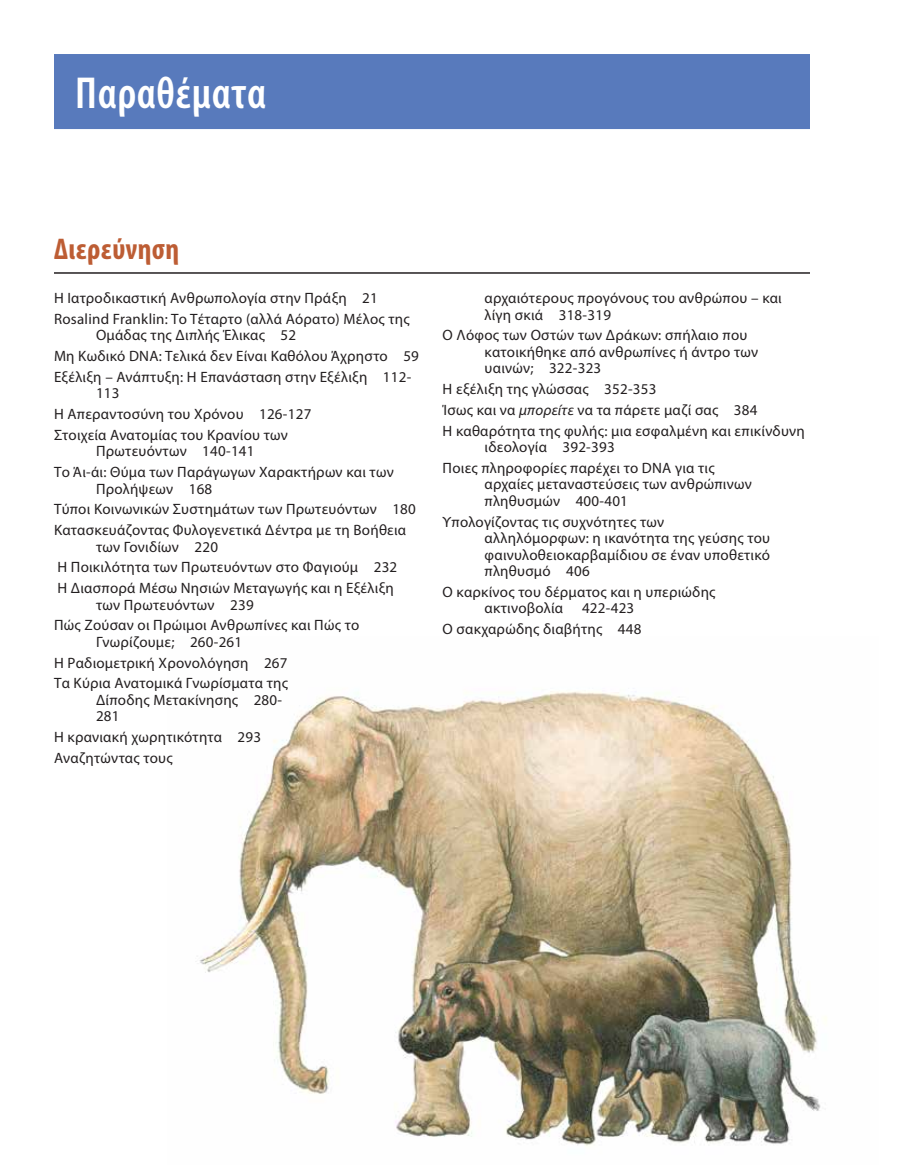
<style>
.page{position:relative;width:918px;height:1175px;background:#fff}
.page>*{position:absolute;margin:0;border:0;box-sizing:border-box;transform-origin:0 0}
.t1{font:600 condensed 45px "Myriad Pro";letter-spacing:.015em;color:#fff}
.t2{font:700 condensed 30px "Myriad Pro";letter-spacing:.015em;color:#bd5d34}
.t3{font:15px/20.7px "Myriad Pro";letter-spacing:.015em;color:#231f20}
.s1{font-style:italic}
</style>
<div class="page">
<img style="left:199px;top:691px;width:628px;height:455px">
<hr style="left:54px;top:272px;width:756px;height:2px;background:#231f20">
<div style="left:54px;top:54px;width:756px;height:75px;background:#587abc"></div>
<h1 class="t1" style="left:75px;top:68px;width:192px">Παραθέματα</h1>
<h2 class="t2" style="left:54px;top:231px;width:127px">Διερεύνηση</h2>
<p class="t3" style="left:54px;top:287px;width:357px">Η Ιατροδικαστική Ανθρωπολογία στην Πράξη 21<br>Rosalind Franklin: Το Τέταρτο (αλλά Αόρατο) Μέλος της</p>
<p class="t3" style="left:54px;top:325px;width:367px;text-indent:42px">Ομάδας της Διπλής Έλικας 52<br>Μη Κωδικό DNA: Τελικά δεν Είναι Καθόλου Άχρηστο 59<br>Εξέλιξη – Ανάπτυξη: Η Επανάσταση στην Εξέλιξη 112-</p>
<p class="t3" style="left:54px;top:383px;width:259px;text-indent:42px">113<br>Η Απεραντοσύνη του Χρόνου 126-127<br>Στοιχεία Ανατομίας του Κρανίου των</p>
<p class="t3" style="left:54px;top:441px;width:341px;text-indent:42px">Πρωτευόντων 140-141<br>Το Άι-άι: Θύμα των Παράγωγων Χαρακτήρων και των</p>
<p class="t3" style="left:54px;top:478px;width:363px;text-indent:42px">Προλήψεων 168<br>Τύποι Κοινωνικών Συστημάτων των Πρωτευόντων 180<br>Κατασκευάζοντας Φυλογενετικά Δέντρα με τη Βοήθεια</p>
<p class="t3" style="left:57px;top:536px;width:341px;text-indent:39px">των Γονιδίων 220<br>Η Ποικιλότητα των Πρωτευόντων στο Φαγιούμ 232<br>Η Διασπορά Μέσω Νησιών Μεταγωγής και η Εξέλιξη</p>
<p class="t3" style="left:54px;top:594px;width:307px;text-indent:42px">των Πρωτευόντων 239<br>Πώς Ζούσαν οι Πρώιμοι Ανθρωπίνες και Πώς το</p>
<p class="t3" style="left:54px;top:631px;width:235px;text-align:center">Γνωρίζουμε; 260-261<br>Η Ραδιομετρική Χρονολόγηση 267<br>Τα Κύρια Ανατομικά Γνωρίσματα της</p>
<p class="t3" style="left:96px;top:691px;width:188px;line-height:16.5px">Δίποδης Μετακίνησης 280-<br>281</p>
<p class="t3" style="left:54px;top:726px;width:209px">Η κρανιακή χωρητικότητα 293<br>Αναζητώντας τους</p>
<p class="t3" style="left:485px;top:289px;width:299px;line-height:16.5px">αρχαιότερους προγόνους του ανθρώπου – και λίγη σκιά 318-319</p>
<p class="t3" style="left:485px;top:327px;width:275px;line-height:16.5px;text-indent:-42px">Ο Λόφος των Οστών των Δράκων: σπήλαιο που κατοικήθηκε από ανθρωπίνες ή άντρο των υαινών; 322-323</p>
<p class="t3" style="left:443px;top:378px;width:364px">Η εξέλιξη της γλώσσας 352-353<br>Ίσως και να <span class="s1">μπορείτε</span> να τα πάρετε μαζί σας 384<br>Η καθαρότητα της φυλής: μια εσφαλμένη και επικίνδυνη</p>
<p class="t3" style="left:443px;top:436px;width:274px;text-indent:42px">ιδεολογία 392-393<br>Ποιες πληροφορίες παρέχει το DNA για τις</p>
<p class="t3" style="left:485px;top:476px;width:269px;line-height:16.5px">αρχαίες μεταναστεύσεις των ανθρώπινων πληθυσμών 400-401</p>
<p class="t3" style="left:485px;top:513px;width:287px;line-height:16.5px;text-indent:-42px">Υπολογίζοντας τις συχνότητες των αλληλόμορφων: η ικανότητα της γεύσης του φαινυλοθειοκαρβαμίδιου σε έναν υποθετικό πληθυσμό 406</p>
<p class="t3" style="left:485px;top:583px;width:232px;line-height:16.5px;text-indent:-42px">Ο καρκίνος του δέρματος και η υπεριώδης ακτινοβολία</p>
<p class="t3" style="left:443px;top:597px;width:200px;text-indent:139px">422-423<br>Ο σακχαρώδης διαβήτης 448</p>
</div>
